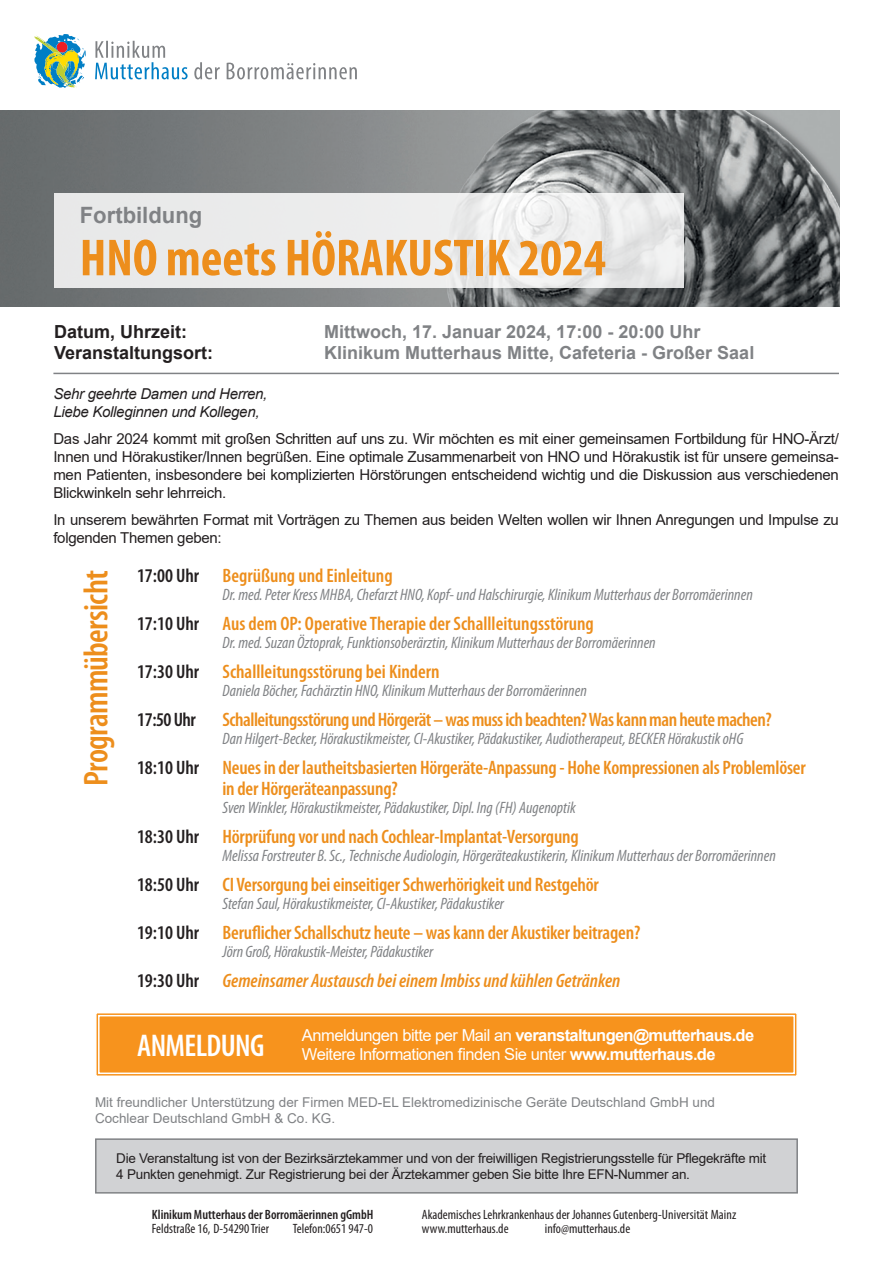
<style>
.page{position:relative;width:893px;height:1263px;background:#fff}
.page>*{position:absolute;margin:0;border:0;box-sizing:border-box;transform-origin:0 0}
.t1{font:700 condensed 52.5px "Myriad Pro";color:#ed8e1c}
.t2{font:600 condensed 34.5px "Myriad Pro";letter-spacing:-.02em;color:#ed8e1c}
.t3{font:600 condensed 31.5px "Myriad Pro";letter-spacing:-.02em;color:#fff}
.t4{font:700 22.5px "Arial";color:#808285}
.t5{font:600 condensed 19.5px/21px "Myriad Pro";letter-spacing:-.01em;color:#ed8e1c}
.t6{font:italic 600 condensed 19.5px "Myriad Pro";color:#ed8e1c}
.t7{font:600 condensed 19.5px "Myriad Pro";letter-spacing:-.025em;color:#231f20}
.t8{font:700 18px "Arial";color:#808285}
.t9{font:700 18px "Arial";color:#231f20}
.t10{font:italic condensed 16.5px "Myriad Pro";color:#808285}
.t11{font:16.5px/19.8px "Arial";letter-spacing:-.03em;color:#fff}
.t12{font:15px/18px "Arial";letter-spacing:-.02em;color:#231f20;text-align:justify}
.t13{font:italic 15px/18px "Arial";letter-spacing:-.02em;color:#231f20}
.t14{font:13.5px/16.5px "Arial";letter-spacing:-.02em;color:#231f20}
.t15{font:condensed 13.5px "Myriad Pro";color:#231f20}
.t16{font:13.5px/16.2px "Arial";color:#808285}
.t17{font:600 condensed 13.5px "Myriad Pro";color:#231f20}
.s1{color:#231f20}
.s2{font-style:normal;color:#231f20}
.s3{font-weight:700}
</style>
<div class="page">
<div style="left:95px;top:1138px;width:703px;height:55px;background:#d1d2d4;border:2px solid #808285"></div>
<svg style="left:34px;top:34px;width:52px;height:54px"></svg>
<svg style="left:194px;top:62px;width:163px;height:17px"></svg>
<svg style="left:95px;top:41px;width:93px;height:38px"></svg>
<img style="left:0;top:111px;width:839px;height:196px">
<hr style="left:53px;top:373px;width:786px;height:1px;background:#808285">
<div style="left:54px;top:193px;width:630px;height:95px;background:#ebebeb"></div>
<svg style="left:96px;top:1013px;width:701px;height:63px;background:#f79521"></svg>
<div style="left:98px;top:1015px;width:697px;height:59px;border:1px solid #fff"></div>
<h3 class="t4" style="left:80px;top:199px;width:124px">Fortbildung</h3>
<h1 class="t1" style="left:80px;top:225px;width:527px">HNO meets HÖRAKUSTIK 2024</h1>
<p class="t9" style="left:54px;top:319px;width:135px">Datum, Uhrzeit:</p>
<p class="t8" style="left:324px;top:319px;width:378px">Mittwoch, 17. Januar 2024, 17:00 - 20:00 Uhr</p>
<p class="t9" style="left:54px;top:340px;width:161px">Veranstaltungsort:</p>
<p class="t8" style="left:324px;top:340px;width:432px">Klinikum Mutterhaus Mitte, Cafeteria - Großer Saal</p>
<p class="t13" style="left:53px;top:385px;width:215px">Sehr geehrte Damen und Herren,<br>Liebe Kolleginnen und Kollegen,</p>
<p class="t12" style="left:53px;top:430px;width:787px">Das Jahr 2024 kommt mit großen Schritten auf uns zu. Wir möchten es mit einer gemeinsamen Fortbildung für HNO-Ärzt/ Innen und Hörakustiker/Innen begrüßen. Eine optimale Zusammenarbeit von HNO und Hörakustik ist für unsere gemeinsa&shy;men Patienten, insbesondere bei komplizierten Hörstörungen entscheidend wichtig und die Diskussion aus verschiedenen Blickwinkeln sehr lehrreich.</p>
<p class="t12" style="left:53px;top:511px;width:787px">In unserem bewährten Format mit Vorträgen zu Themen aus beiden Welten wollen wir Ihnen Anregungen und Impulse zu folgenden Themen geben:</p>
<h2 class="t2" style="left:75px;top:786px;width:217px;rotate:-90deg">Programmübersicht</h2>
<p class="t5" style="left:137px;top:565px;width:257px"><span class="s1">17:00 Uhr</span> Begrüßung und Einleitung</p>
<p class="t10" style="left:223px;top:585px;width:532px">Dr. med. Peter Kress MHBA, Chefarzt HNO, Kopf- und Halschirurgie, Klinikum Mutterhaus der Borromäerinnen</p>
<p class="t5" style="left:137px;top:613px;width:458px"><span class="s1">17:10 Uhr</span> Aus dem OP: Operative Therapie der Schallleitungsstörung</p>
<p class="t10" style="left:223px;top:633px;width:435px">Dr. med. Suzan Öztoprak, Funktionsoberärztin, Klinikum Mutterhaus der Borromäerinnen</p>
<p class="t5" style="left:137px;top:661px;width:304px"><span class="s1">17:30 Uhr</span> Schallleitungsstörung bei Kindern</p>
<p class="t10" style="left:223px;top:681px;width:366px">Daniela Böcher, Fachärztin HNO, Klinikum Mutterhaus der Borromäerinnen</p>
<p class="t7" style="left:137px;top:708px;width:60px">17:50 Uhr</p>
<p class="t5" style="left:223px;top:709px;width:551px">Schalleitungsstörung und Hörgerät – was muss ich beachten? Was kann man heute machen?</p>
<p class="t10" style="left:223px;top:729px;width:522px">Dan Hilgert-Becker, Hörakustikmeister, CI-Akustiker, Pädakustiker, Audiotherapeut, BECKER Hörakustik oHG</p>
<p class="t5" style="left:223px;top:757px;width:585px;text-indent:-86px"><span class="s1">18:10 Uhr</span> Neues in der lautheitsbasierten Hörgeräte-Anpassung - Hohe Kompressionen als Problemlöser in der Hörgeräteanpassung?</p>
<p class="t10" style="left:223px;top:798px;width:355px">Sven Winkler, Hörakustikmeister, Pädakustiker, Dipl. Ing (FH) Augenoptik</p>
<p class="t5" style="left:137px;top:826px;width:443px"><span class="s1">18:30 Uhr</span> Hörprüfung vor und nach Cochlear-Implantat-Versorgung</p>
<p class="t10" style="left:223px;top:846px;width:555px">Melissa Forstreuter B. Sc., Technische Audiologin, Hörgeräteakustikerin, Klinikum Mutterhaus der Borromäerinnen</p>
<p class="t5" style="left:137px;top:874px;width:463px"><span class="s1">18:50 Uhr</span> CI Versorgung bei einseitiger Schwerhörigkeit und Restgehör</p>
<p class="t10" style="left:223px;top:894px;width:283px">Stefan Saul, Hörakustikmeister, CI-Akustiker, Pädakustiker</p>
<p class="t5" style="left:137px;top:922px;width:505px"><span class="s1">19:10 Uhr</span> Beruflicher Schallschutz heute – was kann der Akustiker beitragen?</p>
<p class="t10" style="left:223px;top:942px;width:212px">Jörn Groß, Hörakustik-Meister, Pädakustiker</p>
<p class="t6" style="left:137px;top:969px;width:485px"><span class="s2">19:30 Uhr</span> Gemeinsamer Austausch bei einem Imbiss und kühlen Getränken</p>
<h3 class="t3" style="left:137px;top:1026px;width:129px">ANMELDUNG</h3>
<p class="t11" style="left:302px;top:1025px;width:454px">Anmeldungen bitte per Mail an <span class="s3">veranstaltungen@mutterhaus.de<br></span>Weitere Informationen finden Sie unter <span class="s3">www.mutterhaus.de</span></p>
<p class="t16" style="left:95px;top:1094px;width:621px">Mit freundlicher Unterstützung der Firmen MED-EL Elektromedizinische Geräte Deutschland GmbH und<br>Cochlear Deutschland GmbH &amp; Co. KG.</p>
<p class="t14" style="left:116px;top:1149px;width:651px">Die Veranstaltung ist von der Bezirksärztekammer und von der freiwilligen Registrierungsstelle für Pflegekräfte mit<br>4 Punkten genehmigt. Zur Registrierung bei der Ärztekammer geben Sie bitte Ihre EFN-Nummer an.</p>
<p class="t17" style="left:152px;top:1206px;width:223px">Klinikum Mutterhaus der Borromäerinnen gGmbH</p>
<p class="t15" style="left:422px;top:1206px;width:316px">Akademisches Lehrkrankenhaus der Johannes Gutenberg-Universität Mainz</p>
<p class="t15" style="left:152px;top:1220px;width:119px">Feldstraße 16, D-54290 Trier</p>
<p class="t15" style="left:293px;top:1220px;width:82px">Telefon:0651 947-0</p>
<p class="t15" style="left:422px;top:1220px;width:88px">www.mutterhaus.de</p>
<p class="t15" style="left:545px;top:1220px;width:87px">info@mutterhaus.de</p>
</div>
